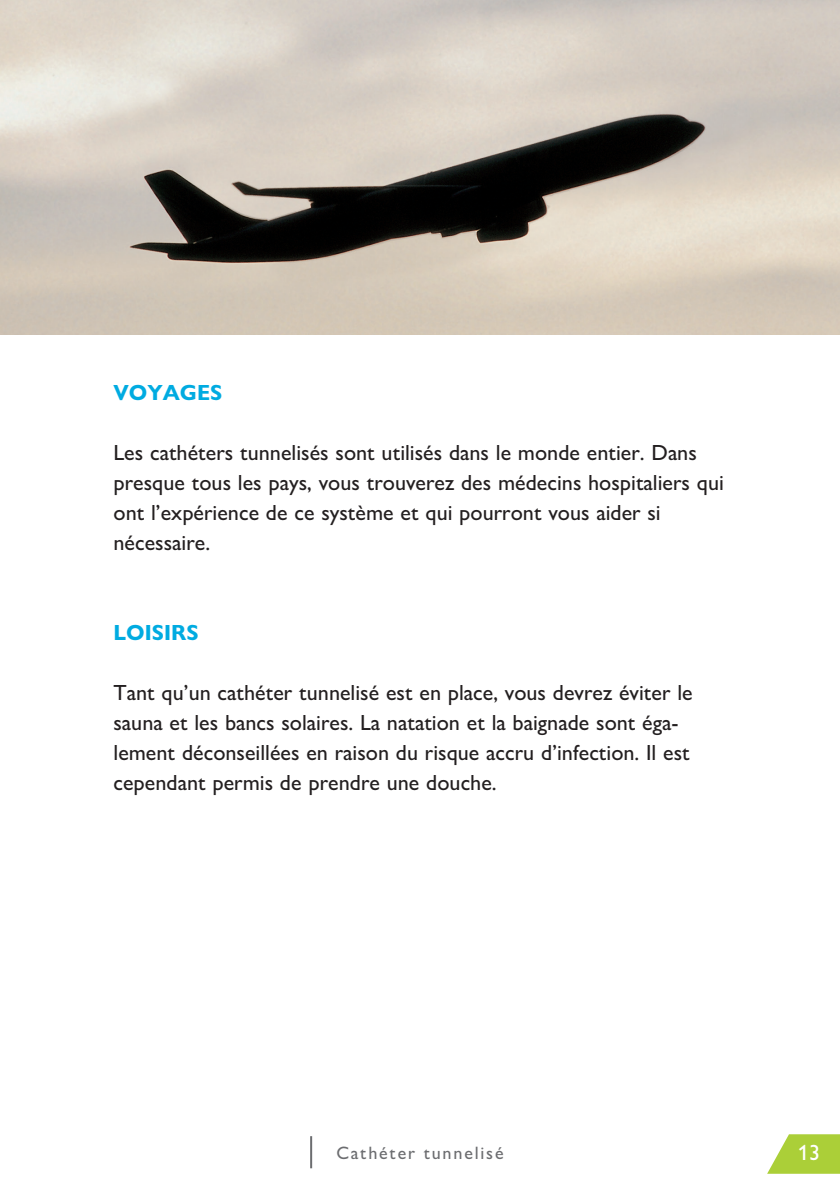
<style>
.page{position:relative;width:840px;height:1191px;background:#fff}
.page>*{position:absolute;margin:0;border:0;box-sizing:border-box;transform-origin:0 0}
.t1{font:500 22px/30px "Gill Sans Nova";color:#231f20}
.t2{font:700 22px "Gill Sans Nova";color:#00abe1}
.t3{font:500 22px "Gill Sans Nova";color:#fff}
.t4{font:500 18px "Gill Sans Nova";letter-spacing:.1em;color:#6c6d70}
</style>
<div class="page">
<hr style="left:310px;top:1136px;width:2px;height:32px;background:#6c6d70">
<svg style="left:767px;top:1134px;width:72px;height:39px"></svg>
<img style="left:0;top:0;width:839px;height:334px">
<p class="t2" style="left:113px;top:378px;width:110px">VOYAGES</p>
<p class="t1" style="left:113px;top:437px;width:611px">Les cathéters tunnelisés sont utilisés dans le monde entier. Dans presque tous les pays, vous trouverez des médecins hospitaliers qui ont l’expérience de ce système et qui pourront vous aider si nécessaire.</p>
<p class="t2" style="left:113px;top:618px;width:87px">LOISIRS</p>
<p class="t1" style="left:113px;top:677px;width:580px">Tant qu’un cathéter tunnelisé est en place, vous devrez éviter le sauna et les bancs solaires. La natation et la baignade sont éga&shy;lement déconseillées en raison du risque accru d’infection. Il est cependant permis de prendre une douche.</p>
<p class="t4" style="left:336px;top:1141px;width:169px">Cathéter tunnelisé</p>
<p class="t3" style="left:797px;top:1138px;width:23px">13</p>
</div>
